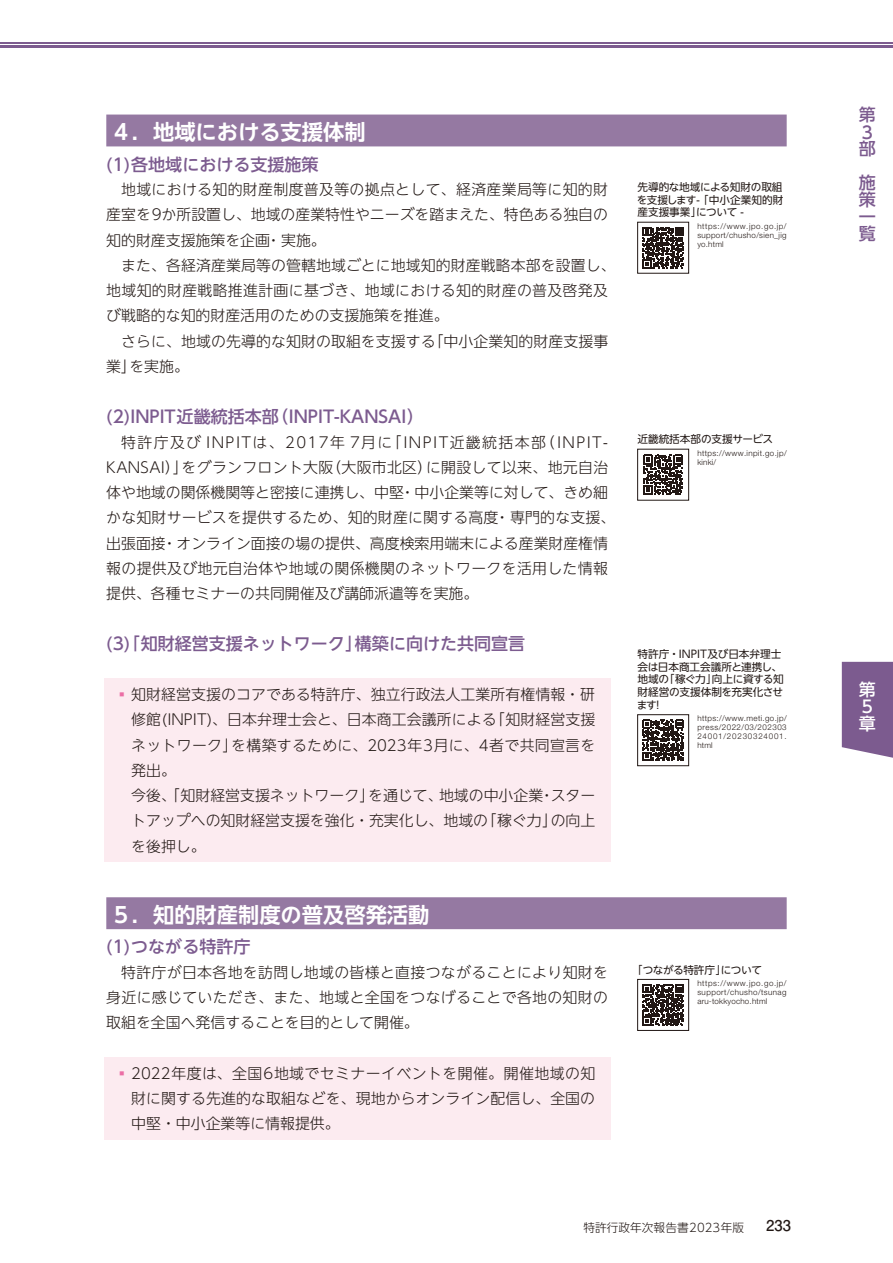
<style>
.page{position:relative;width:893px;height:1263px;background:#fff}
.page>*{position:absolute;margin:0;border:0;box-sizing:border-box;transform-origin:0 0}
.t1{font:700 21.3px "UD Shin Go NT Pr 6 N De";color:#fff}
.t2{font:500 16.95px/17px "UD Shin Go NT Pr 6 N";color:#7c5b8f}
.t3{font:500 16.95px/17px "UD Shin Go NT Pr 6 N";color:#fff}
.t4{font:300 14.85px/25.2px "UD Shin Go NT Pr 6 N";letter-spacing:.005em;color:#221815}
.t5{font:700 14.85px "Futo Go B101 Pro";color:#221815}
.t6{font:300 11.7px "UD Shin Go NT Pr 6 N";color:#221815}
.t7{font:10.65px/12.8px "UD Shin Go NT Pr 6 N";letter-spacing:-.015em;color:#221815;text-align:justify}
.t8{font:10.65px "UD Shin Go NT Pr 6 N";letter-spacing:-.045em;color:#221815}
.t9{font:300 7.95px/9px "Helvetica Neue LT Pro";letter-spacing:.055em;color:#221815;text-align:justify}
.s1{color:#eb6ea5}
</style>
<div class="page">
<div style="left:106px;top:115px;width:681px;height:31px;background:#9579a2"></div>
<div style="left:104px;top:678px;width:506px;height:184px;background:#fcebf0"></div>
<div style="left:106px;top:897px;width:681px;height:32px;background:#9579a2"></div>
<div style="left:104px;top:1057px;width:506px;height:83px;background:#fcebf0"></div>
<svg style="left:643px;top:227px;width:41px;height:41px"></svg>
<div style="left:637px;top:222px;width:52px;height:51px;border:1px solid #221815"></div>
<svg style="left:643px;top:455px;width:40px;height:40px"></svg>
<div style="left:637px;top:449px;width:52px;height:51px;border:1px solid #221815"></div>
<svg style="left:643px;top:720px;width:41px;height:41px"></svg>
<div style="left:637px;top:714px;width:52px;height:52px;border:1px solid #221815"></div>
<svg style="left:643px;top:984px;width:41px;height:41px"></svg>
<div style="left:637px;top:979px;width:52px;height:52px;border:1px solid #221815"></div>
<hr style="left:0;top:45px;width:893px;height:3px;background:#7c5b8f">
<hr style="left:0;top:42px;width:893px;height:1px;background:#7c5b8f">
<div style="left:842px;top:662px;width:51px;height:96px;background:#7c5b8f"></div>
<h1 class="t1" style="left:111px;top:114px;width:257px">４．地域における支援体制</h1>
<p class="t2" style="left:106px;top:155px;width:214px">(1)各地域における支援施策</p>
<p class="t4" style="left:106px;top:176px;width:503px;text-align:justify;text-indent:15px">地域における知的財産制度普及等の拠点として、経済産業局等に知的財産室を9か所設置し、地域の産業特性やニーズを踏まえた、特色ある独自の知的財産支援施策を企画・実施。</p>
<p class="t4" style="left:106px;top:252px;width:511px;text-indent:15px">また、各経済産業局等の管轄地域ごとに地域知的財産戦略本部を設置し、地域知的財産戦略推進計画に基づき、地域における知的財産の普及啓発及び戦略的な知的財産活用のための支援施策を推進。</p>
<p class="t4" style="left:106px;top:328px;width:503px;text-indent:15px">さらに、地域の先導的な知財の取組を支援する「中小企業知的財産支援事業」を実施。</p>
<p class="t2" style="left:106px;top:408px;width:319px">(2)INPIT近畿統括本部（INPIT-KANSAI）</p>
<p class="t4" style="left:106px;top:429px;width:511px;text-indent:15px">特許庁及び INPITは、2017年 7月に「INPIT近畿統括本部（INPIT-KANSAI）」をグランフロント大阪（大阪市北区）に開設して以来、地元自治体や地域の関係機関等と密接に連携し、中堅・中小企業等に対して、きめ細かな知財サービスを提供するため、知的財産に関する高度・専門的な支援、出張面接・オンライン面接の場の提供、高度検索用端末による産業財産権情報の提供及び地元自治体や地域の関係機関のネットワークを活用した情報提供、各種セミナーの共同開催及び講師派遣等を実施。</p>
<p class="t2" style="left:106px;top:635px;width:420px">(3)「知財経営支援ネットワーク」構築に向けた共同宣言</p>
<p class="t4" style="left:131px;top:681px;width:465px;text-indent:-17px"><span class="s1">▪</span>知財経営支援のコアである特許庁、独立行政法人工業所有権情報・研修館(INPIT)、日本弁理士会と、日本商工会議所による「知財経営支援ネットワーク」を構築するために、2023年3月に、4者で共同宣言を発出。<br>今後、「知財経営支援ネットワーク」を通じて、地域の中小企業・スタートアップへの知財経営支援を強化・充実化し、地域の「稼ぐ力」の向上を後押し。</p>
<h1 class="t1" style="left:111px;top:897px;width:320px">５．知的財産制度の普及啓発活動</h1>
<p class="t2" style="left:106px;top:938px;width:146px">(1)つながる特許庁</p>
<p class="t4" style="left:106px;top:959px;width:503px;text-align:justify;text-indent:15px">特許庁が日本各地を訪問し地域の皆様と直接つながることにより知財を身近に感じていただき、また、地域と全国をつなげることで各地の知財の取組を全国へ発信することを目的として開催。</p>
<p class="t4" style="left:131px;top:1060px;width:465px;text-align:justify;text-indent:-17px"><span class="s1">▪</span>2022年度は、全国6地域でセミナーイベントを開催。開催地域の知財に関する先進的な取組などを、現地からオンライン配信し、全国の中堅・中小企業等に情報提供。</p>
<p class="t7" style="left:637px;top:180px;width:148px">先導的な地域による知財の取組を支援します- 「中小企業知的財産支援事業」について -</p>
<p class="t9" style="left:697px;top:221px;width:91px">https://www.jpo.go.jp/ support/chusho/sien_jig yo.html</p>
<p class="t7" style="left:637px;top:433px;width:137px">近畿統括本部の支援サービス</p>
<p class="t9" style="left:697px;top:448px;width:91px">https://www.inpit.go.jp/ kinki/</p>
<p class="t7" style="left:637px;top:647px;width:148px;text-align:left">特許庁・INPIT及び日本弁理士会は日本商工会議所と連携し、地域の「稼ぐ力」向上に資する知財経営の支援体制を充実化させます！</p>
<p class="t9" style="left:697px;top:714px;width:91px">https://www.meti.go.jp/ press/2022/03/202303<br>24001/20230324001. html</p>
<p class="t8" style="left:632px;top:961px;width:132px">「つながる特許庁」について</p>
<p class="t9" style="left:697px;top:978px;width:91px">https://www.jpo.go.jp/ support/chusho/tsunag aru-tokkyocho.html</p>
<p class="t6" style="left:583px;top:1218px;width:162px">特許行政年次報告書2023年版</p>
<p class="t5" style="left:766px;top:1214px;width:26px">233</p>
<p class="t2" style="left:859px;top:106px;width:18px">第<br>３部</p>
<p class="t2" style="left:859px;top:174px;width:18px;text-align:justify">施策一覧</p>
<p class="t3" style="left:859px;top:680px;width:18px">第<br>５章</p>
</div>
